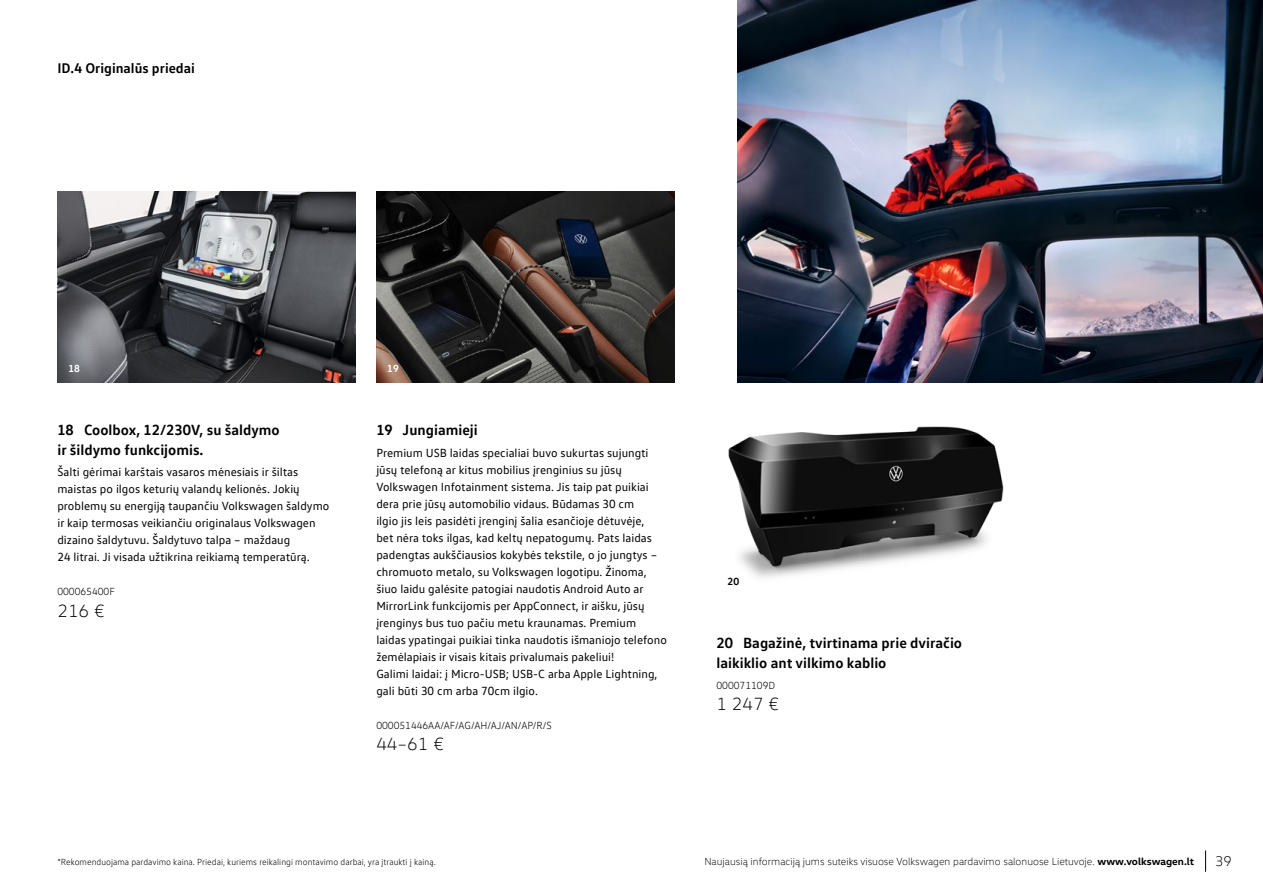
<style>
.page{position:relative;width:1263px;height:893px;background:#fff}
.page>*{position:absolute;margin:0;border:0;box-sizing:border-box;transform-origin:0 0}
.t1{font:300 18px "VW Head";color:#000}
.t2{font:700 15px/19.5px "VW Text";color:#000}
.t3{font:700 14.25px "VW Text";color:#000}
.t4{font:300 14.25px "VW Head";color:#000}
.t5{font:12px/17px "VW Text";color:#000}
.t6{font:300 10.5px "VW Head";color:#000}
.t7{font:300 10.5px "VW Text";color:#000}
.t8{font:700 10.5px "VW Text";color:#fff}
.t9{font:700 10.5px "VW Text";color:#000}
.t10{font:300 9px "VW Text";color:#000}
.s1{font-weight:700}
</style>
<div class="page">
<svg style="left:1205px;top:850px;width:1px;height:22px"></svg>
<img style="left:57px;top:191px;width:298px;height:192px">
<img style="left:376px;top:191px;width:298px;height:192px">
<img style="left:728px;top:426px;width:276px;height:152px">
<img style="left:738px;top:0;width:525px;height:383px">
<p class="t3" style="left:57px;top:59px;width:139px">ID.4 Originalūs priedai</p>
<p class="t8" style="left:68px;top:362px;width:13px">18</p>
<p class="t2" style="left:57px;top:420px;width:224px">18 Coolbox, 12/230V, su šaldymo ir šildymo funkcijomis.</p>
<p class="t5" style="left:57px;top:463px;width:273px">Šalti gėrimai karštais vasaros mėnesiais ir šiltas maistas po ilgos keturių valandų kelionės. Jokių problemų su energiją taupančiu Volkswagen šaldymo ir kaip termosas veikiančiu originalaus Volkswagen dizaino šaldytuvu. Šaldytuvo talpa – maždaug<br>24 litrai. Ji visada užtikrina reikiamą temperatūrą.</p>
<p class="t7" style="left:57px;top:585px;width:59px">000065400F</p>
<h1 class="t1" style="left:57px;top:600px;width:49px">216 €</h1>
<p class="t8" style="left:387px;top:362px;width:13px">19</p>
<p class="t2" style="left:376px;top:420px;width:103px">19 Jungiamieji</p>
<p class="t5" style="left:376px;top:444px;width:292px">Premium USB laidas specialiai buvo sukurtas sujungti jūsų telefoną ar kitus mobilius įrenginius su jūsų Volkswagen Infotainment sistema. Jis taip pat puikiai dera prie jūsų automobilio vidaus. Būdamas 30 cm<br>ilgio jis leis pasidėti įrenginį šalia esančioje dėtuvėje,<br>bet nėra toks ilgas, kad keltų nepatogumų. Pats laidas padengtas aukščiausios kokybės tekstile, o jo jungtys – chromuoto metalo, su Volkswagen logotipu. Žinoma, šiuo laidu galėsite patogiai naudotis Android Auto ar MirrorLink funkcijomis per AppConnect, ir aišku, jūsų įrenginys bus tuo pačiu metu kraunamas. Premium laidas ypatingai puikiai tinka naudotis išmaniojo telefono žemėlapiais ir visais kitais privalumais pakeliui!<br>Galimi laidai: į Micro-USB; USB-C arba Apple Lightning, gali būti 30 cm arba 70cm ilgio.</p>
<p class="t7" style="left:376px;top:719px;width:177px">000051446AA/AF/AG/AH/AJ/AN/AP/R/S</p>
<h1 class="t1" style="left:376px;top:733px;width:69px">44–61 €</h1>
<p class="t9" style="left:727px;top:574px;width:13px">20</p>
<p class="t2" style="left:716px;top:632px;width:247px">20 Bagažinė, tvirtinama prie dviračio laikiklio ant vilkimo kablio</p>
<p class="t7" style="left:716px;top:679px;width:60px">000071109D</p>
<h1 class="t1" style="left:716px;top:693px;width:64px">1 247 €</h1>
<p class="t10" style="left:57px;top:856px;width:380px">*Rekomenduojama pardavimo kaina. Priedai, kuriems reikalingi montavimo darbai, yra įtraukti į kainą.</p>
<p class="t6" style="left:704px;top:855px;width:491px">Naujausią informaciją jums suteiks visuose Volkswagen pardavimo salonuose Lietuvoje. <span class="s1">www.volkswagen.lt</span></p>
<p class="t4" style="left:1215px;top:853px;width:18px">39</p>
</div>
